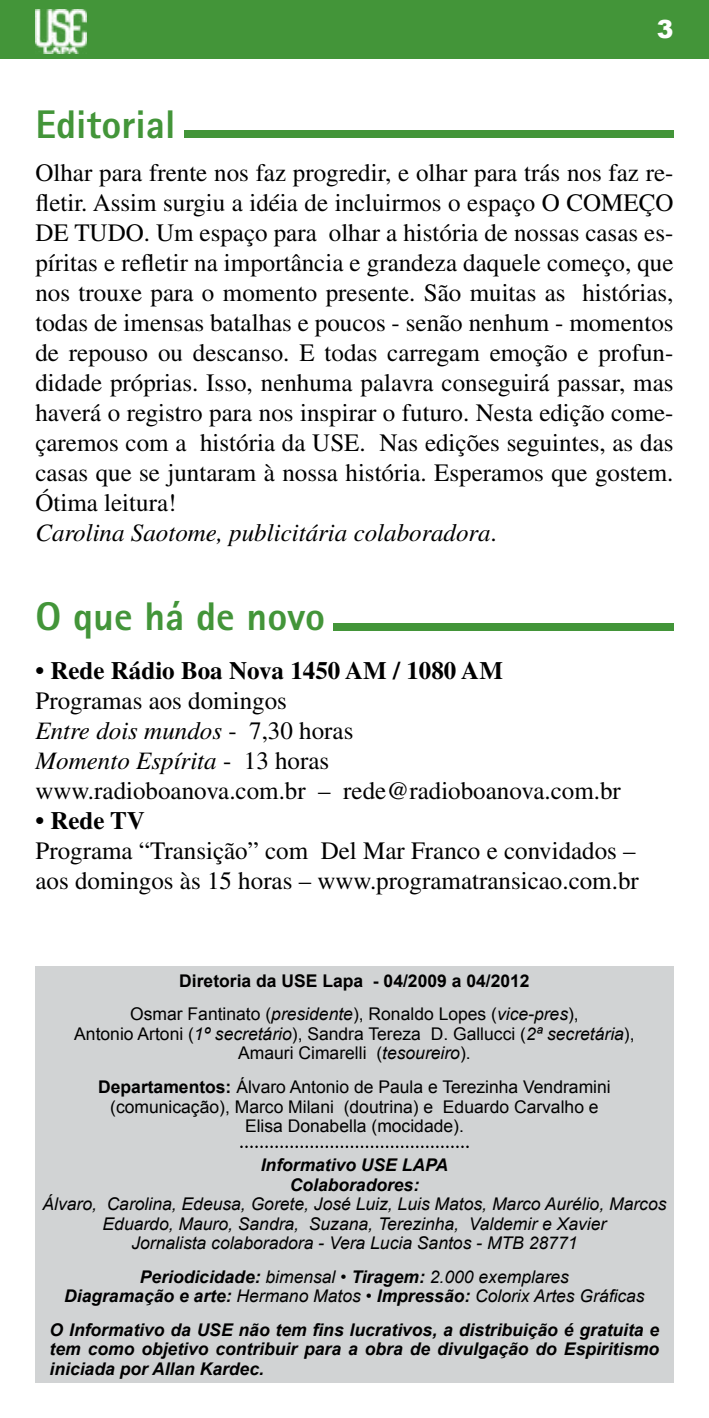
<style>
.page{position:relative;width:709px;height:1418px;background:#fff}
.page>*{position:absolute;margin:0;border:0;box-sizing:border-box;transform-origin:0 0}
.t1{font:800 40px "Rotis Sans Serif";color:#439539}
.t2{font:25px/30px "Times";color:#000}
.t3{font:700 25px "Times";color:#000}
.t4{font:900 25px "Arial";color:#fff}
.t5{font:italic 17.5px/19.5px "Arial";color:#000;text-align:center}
.t6{font:17.5px/19.5px "Arial";color:#000;text-align:center}
.t7{font:italic 700 17.5px/19.5px "Arial";color:#000;text-align:center}
.t8{font:700 17.5px/33.8px "Arial";color:#000;text-align:center}
.s1{font-style:italic}
.s2{font-weight:400}
.s3{font-weight:400;font-style:italic}
.s4{font-weight:700}
</style>
<div class="page">
<div style="left:0;top:0;width:709px;height:59px;background:#439539"></div>
<img style="left:35px;top:9px;width:52px;height:45px">
<div style="left:184px;top:130px;width:489px;height:8px;background:#439539"></div>
<div style="left:333px;top:623px;width:340px;height:7px;background:#439539"></div>
<div style="left:35px;top:966px;width:638px;height:416px;background:#d1d3d4"></div>
<svg style="left:240px;top:1145px;width:229px;height:3px"></svg>
<h1 class="t1" style="left:35px;top:99px;width:141px">Editorial</h1>
<p class="t4" style="left:657px;top:11px;width:18px">3</p>
<p class="t2" style="left:35px;top:157px;width:639px">Olhar para frente nos faz progredir, e olhar para trás nos faz re&shy;fletir. Assim surgiu a idéia de incluirmos o espaço O COMEÇO DE TUDO. Um espaço para olhar a história de nossas casas es&shy;píritas e refletir na importância e grandeza daquele começo, que nos trouxe para o momento presente. São muitas as histórias, todas de imensas batalhas e poucos - senão nenhum - momentos de repouso ou descanso. E todas carregam emoção e profun&shy;didade próprias. Isso, nenhuma palavra conseguirá passar, mas haverá o registro para nos inspirar o futuro. Nesta edição come&shy;çaremos com a história da USE. Nas edições seguintes, as das casas que se juntaram à nossa história. Esperamos que gostem.<br>Ótima leitura!<br><span class="s1">Carolina Saotome, publicitária colaboradora</span>.</p>
<h1 class="t1" style="left:35px;top:591px;width:291px">O que há de novo</h1>
<p class="t3" style="left:35px;top:655px;width:469px">• Rede Rádio Boa Nova 1450 AM / 1080 AM</p>
<p class="t2" style="left:35px;top:685px;width:587px">Programas aos domingos<br><span class="s1">Entre dois mundos</span> - 7,30 horas<br><span class="s1">Momento Espírita</span> - 13 horas<br>www.radioboanova.com.br – rede@radioboanova.com.br</p>
<p class="t3" style="left:35px;top:805px;width:111px">• Rede TV</p>
<p class="t2" style="left:35px;top:835px;width:605px">Programa “Transição” com Del Mar Franco e convidados – aos domingos às 15 horas – www.programatransicao.com.br</p>
<p class="t8" style="left:130px;top:964px;width:450px">Diretoria da USE Lapa - 04/2009 a 04/2012<br><span class="s2">Osmar Fantinato (</span><span class="s3">presidente</span><span class="s2">), Ronaldo Lopes (</span><span class="s3">vice-pres</span><span class="s2">),</span></p>
<p class="t6" style="left:74px;top:1024px;width:562px">Antonio Artoni (<span class="s1">1º secretário</span>), Sandra Tereza D. Gallucci (<span class="s1">2ª secretária</span>),<br>Amauri Cimarelli (<span class="s1">tesoureiro</span>).</p>
<p class="t6" style="left:98px;top:1077px;width:514px"><span class="s4">Departamentos:</span> Álvaro Antonio de Paula e Terezinha Vendramini (comunicação), Marco Milani (doutrina) e Eduardo Carvalho e<br>Elisa Donabella (mocidade).</p>
<p class="t7" style="left:261px;top:1155px;width:189px">Informativo USE LAPA<br>Colaboradores:</p>
<p class="t5" style="left:42px;top:1194px;width:625px">Álvaro, Carolina, Edeusa, Gorete, José Luiz, Luis Matos, Marco Aurélio, Marcos<br>Eduardo, Mauro, Sandra, Suzana, Terezinha, Valdemir e Xavier<br>Jornalista colaboradora - Vera Lucia Santos - MTB 28771</p>
<p class="t5" style="left:64px;top:1267px;width:582px"><span class="s4">Periodicidade:</span> bimensal • <span class="s4">Tiragem:</span> 2.000 exemplares<br><span class="s4">Diagramação e arte:</span> Hermano Matos • <span class="s4">Impressão:</span> Colorix Artes Gráficas</p>
<p class="t7" style="left:50px;top:1320px;width:611px;text-align:justify">O Informativo da USE não tem fins lucrativos, a distribuição é gratuita e tem como objetivo contribuir para a obra de divulgação do Espiritismo iniciada por Allan Kardec.</p>
</div>
